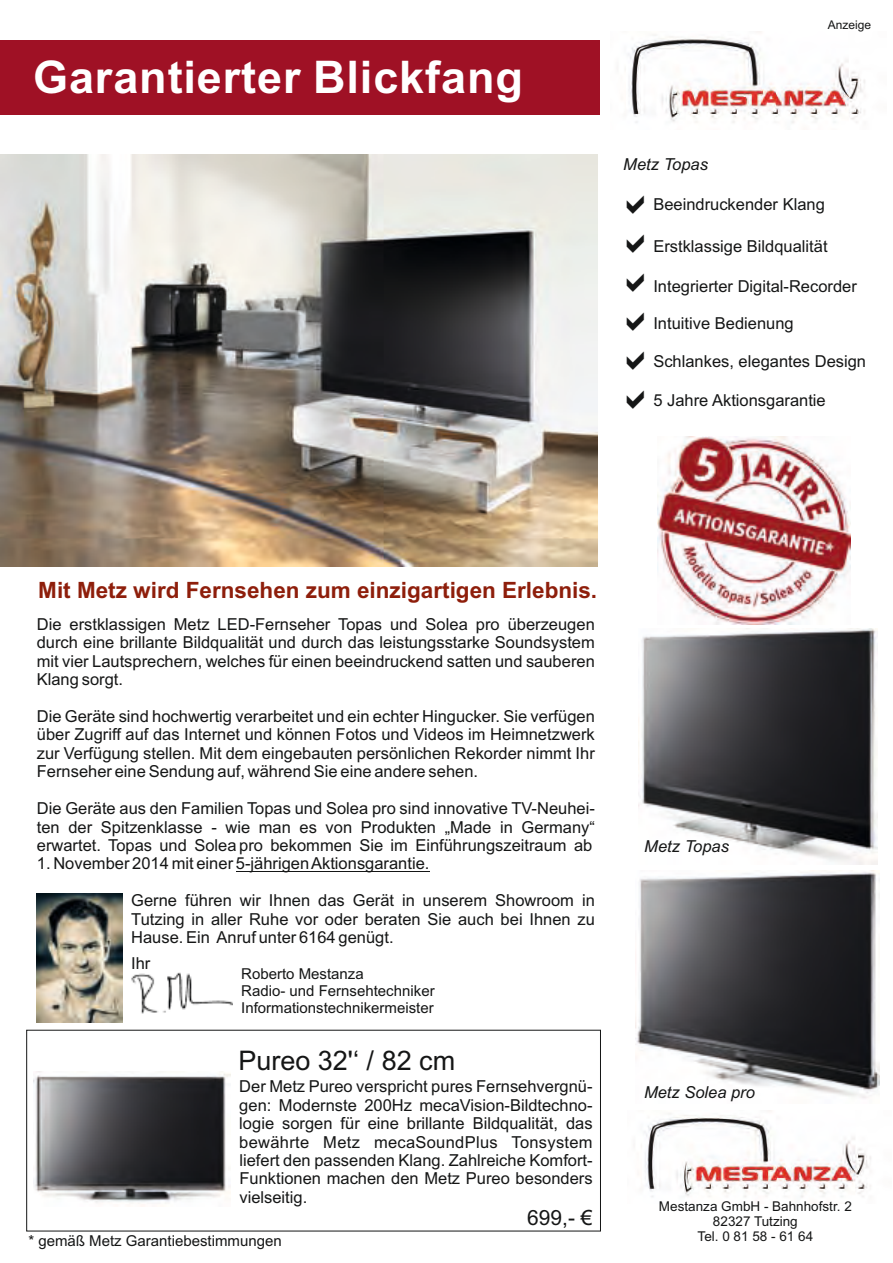
<style>
.page{position:relative;width:893px;height:1263px;background:#fff}
.page>*{position:absolute;margin:0;border:0;box-sizing:border-box;transform-origin:0 0}
.t1{font:700 45px "Arial";letter-spacing:.02em;color:#fff}
.t2{font:27px "Arial";color:#151616}
.t3{font:700 22.5px "Arial";color:#8e1e0b}
.t4{font:21px "Arial";color:#151616}
.t5{font:16.5px/18.5px "Arial";color:#151616;text-align:justify}
.t6{font:italic 16.5px "Arial";color:#151616}
.t7{font:15px/16.8px "Arial";color:#151616}
.t8{font:13.5px/15.1px "Arial";color:#151616;text-align:center}
.t9{font:12px "Arial";color:#151616}
</style>
<div class="page">
<hr style="left:236px;top:871px;width:193px;height:1px;background:#151616">
<img style="left:628px;top:31px;width:237px;height:92px">
<img style="left:644px;top:1110px;width:227px;height:88px">
<div style="left:0;top:40px;width:600px;height:75px;background:#9f1125"></div>
<img style="left:131px;top:973px;width:102px;height:41px">
<img style="left:0;top:155px;width:597px;height:412px">
<img style="left:635px;top:871px;width:244px;height:228px">
<img style="left:658px;top:436px;width:192px;height:189px">
<img style="left:34px;top:1072px;width:197px;height:134px">
<img style="left:638px;top:628px;width:240px;height:237px">
<img style="left:37px;top:893px;width:86px;height:130px">
<h1 class="t1" style="left:33px;top:47px;width:491px">Garantierter Blickfang</h1>
<p class="t9" style="left:828px;top:17px;width:45px">Anzeige</p>
<p class="t6" style="left:623px;top:154px;width:86px">Metz Topas</p>
<p class="t5" style="left:653px;top:195px;width:173px">Beeindruckender Klang</p>
<p class="t5" style="left:653px;top:237px;width:176px">Erstklassige Bildqualität</p>
<p class="t5" style="left:653px;top:277px;width:205px">Integrierter Digital-Recorder</p>
<p class="t5" style="left:653px;top:314px;width:142px">Intuitive Bedienung</p>
<p class="t5" style="left:653px;top:352px;width:214px">Schlankes, elegantes Design</p>
<p class="t5" style="left:653px;top:391px;width:174px">5 Jahre Aktionsgarantie</p>
<h3 class="t3" style="left:38px;top:575px;width:560px">Mit Metz wird Fernsehen zum einzigartigen Erlebnis.</h3>
<p class="t5" style="left:37px;top:615px;width:559px">Die erstklassigen Metz LED-Fernseher Topas und Solea pro überzeugen durch eine brillante Bildqualität und durch das leistungsstarke Soundsystem mit vier Lautsprechern, welches für einen beeindruckend satten und sauberen Klang sorgt.</p>
<p class="t5" style="left:37px;top:707px;width:560px">Die Geräte sind hochwertig verarbeitet und ein echter Hingucker. Sie verfügen über Zugriff auf das Internet und können Fotos und Videos im Heimnetzwerk zur Verfügung stellen. Mit dem eingebauten persönlichen Rekorder nimmt Ihr Fernseher eine Sendung auf, während Sie eine andere sehen.</p>
<p class="t5" style="left:37px;top:799px;width:560px">Die Geräte aus den Familien Topas und Solea pro sind innovative TV-Neuhei&shy;ten der Spitzenklasse - wie man es von Produkten „Made in Germany“ erwartet. Topas und Solea pro bekommen Sie im Einführungszeitraum ab</p>
<p class="t5" style="left:37px;top:854px;width:394px">1. November 2014 mit einer 5-jährigen Aktionsgarantie.</p>
<p class="t5" style="left:131px;top:891px;width:465px">Gerne führen wir Ihnen das Gerät in unserem Showroom in Tutzing in aller Ruhe vor oder beraten Sie auch bei Ihnen zu Hause. Ein Anruf unter 6164 genügt.</p>
<p class="t5" style="left:131px;top:954px;width:21px">Ihr</p>
<p class="t7" style="left:241px;top:966px;width:195px">Roberto Mestanza<br>Radio- und Fernsehtechniker<br>Informationstechnikermeister</p>
<h2 class="t2" style="left:238px;top:1042px;width:218px">Pureo 32'‘ / 82 cm</h2>
<p class="t5" style="left:239px;top:1077px;width:355px">Der Metz Pureo verspricht pures Fernsehvergnü&shy;gen: Modernste 200Hz mecaVision-Bildtechno&shy;logie sorgen für eine brillante Bildqualität, das bewährte Metz mecaSoundPlus Tonsystem liefert den passenden Klang. Zahlreiche Komfort-Funktionen machen den Metz Pureo besonders vielseitig.</p>
<p class="t4" style="left:527px;top:1204px;width:67px">699,- €</p>
<p class="t7" style="left:28px;top:1232px;width:255px">* gemäß Metz Garantiebestimmungen</p>
<p class="t6" style="left:644px;top:835px;width:86px">Metz Topas</p>
<p class="t6" style="left:644px;top:1082px;width:112px">Metz Solea pro</p>
<p class="t8" style="left:659px;top:1199px;width:194px">Mestanza GmbH - Bahnhofstr. 2<br>82327 Tutzing<br>Tel. 0 81 58 - 61 64</p>
</div>
